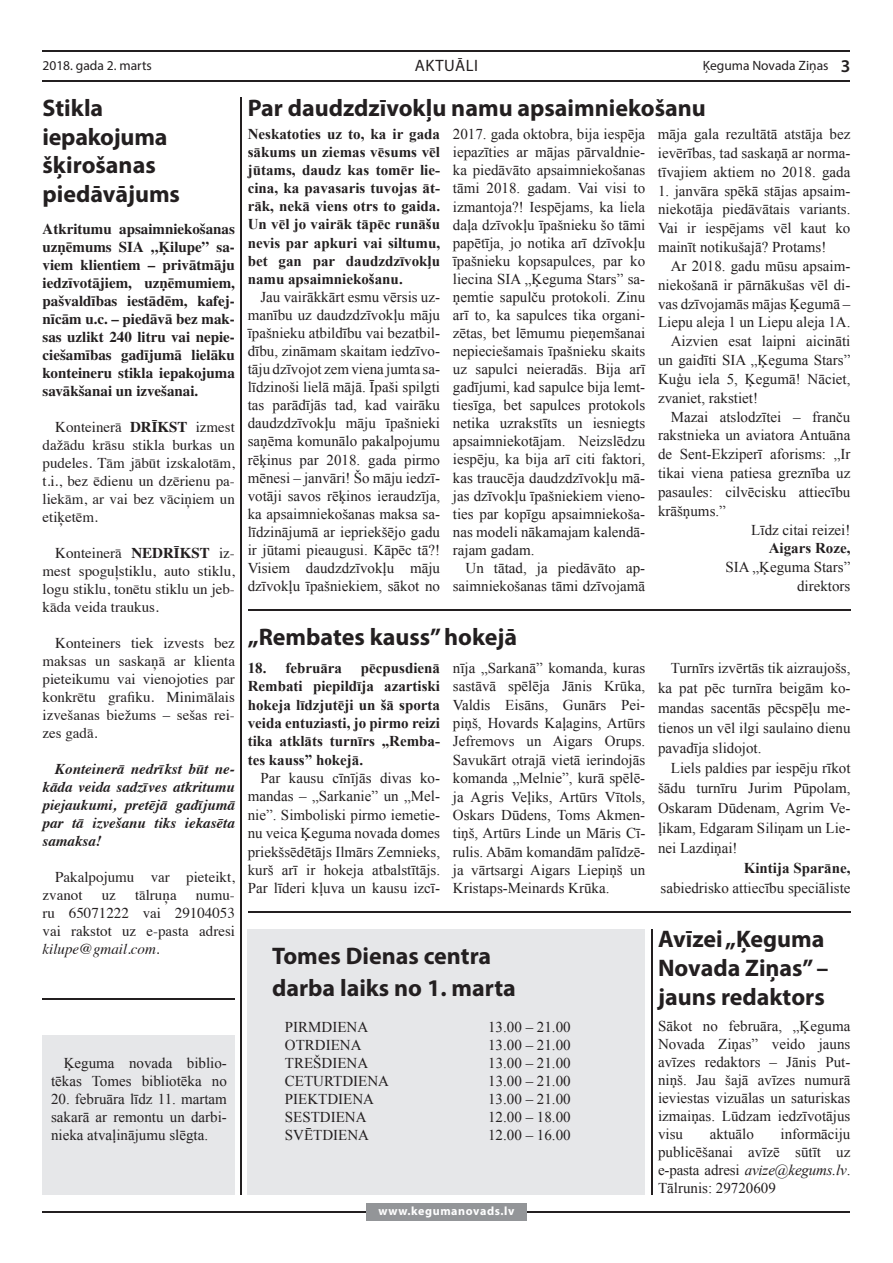
<style>
.page{position:relative;width:893px;height:1263px;background:#fff}
.page>*{position:absolute;margin:0;border:0;box-sizing:border-box;transform-origin:0 0}
.t1{font:700 24px/28.8px "Myriad Pro";color:#231f20}
.t2{font:16.5px "Myriad Pro";letter-spacing:.04em;color:#231f20}
.t3{font:15px/18px "Times New Roman";color:#231f20;text-align:justify}
.t4{font:15px/18px "Times";color:#231f20;text-align:justify}
.t5{font:700 15px/18.1px "Times New Roman";color:#231f20;text-align:justify}
.t6{font:700 15px/18px "Times CE";color:#231f20;text-align:justify}
.t7{font:italic 700 15px/18px "Times";color:#231f20;text-align:justify}
.t8{font:13.5px "Myriad Pro";color:#231f20}
.t9{font:700 12px "Myriad Pro";letter-spacing:.05em;color:#fff}
.s1{font-weight:600;font-size:18px}
.s2{font-weight:700}
.s3{font-style:italic}
</style>
<div class="page">
<hr style="left:43px;top:50px;width:807px;height:2px;background:#231f20">
<hr style="left:43px;top:80px;width:807px;height:2px;background:#231f20">
<hr style="left:43px;top:1211px;width:807px;height:2px;background:#231f20">
<div style="left:366px;top:1203px;width:161px;height:17px;background:#939598"></div>
<hr style="left:241px;top:98px;width:1px;height:1097px;background:#231f20">
<hr style="left:652px;top:929px;width:1px;height:266px;background:#231f20">
<hr style="left:43px;top:998px;width:192px;height:1px;background:#231f20">
<hr style="left:248px;top:609px;width:602px;height:2px;background:#231f20">
<hr style="left:248px;top:911px;width:602px;height:2px;background:#231f20">
<div style="left:248px;top:929px;width:397px;height:265px;background:#e6e7e9"></div>
<div style="left:43px;top:1035px;width:192px;height:159px;background:#e6e7e9"></div>
<p class="t2" style="left:415px;top:59px;width:65px">AKTUĀLI</p>
<p class="t8" style="left:43px;top:60px;width:111px">2018. gada 2. marts</p>
<p class="t8" style="left:703px;top:60px;width:149px">Ķeguma Novada Ziņas <span class="s1">3</span></p>
<h1 class="t1" style="left:43px;top:95px;width:139px">Stikla iepakojuma šķirošanas piedāvājums</h1>
<p class="t6" style="left:43px;top:221px;width:194px">Atkritumu apsaimniekošanas uzņēmums SIA „Ķilupe” sa&shy;viem klientiem – privātmāju iedzīvotājiem, uzņēmumiem, pašvaldības iestādēm, kafej&shy;nīcām u.c. – piedāvā bez mak&shy;sas uzlikt 240 litru vai nepie&shy;ciešamības gadījumā lielāku konteineru stikla iepakojuma savākšanai un izvešanai.</p>
<p class="t4" style="left:43px;top:417px;width:194px;text-indent:13px">Konteinerā <span class="s2">DRĪKST</span> izmest dažādu krāsu stikla burkas un pudeles. Tām jābūt izskalotām, t.i., bez ēdienu un dzērienu pa&shy;liekām, ar vai bez vāciņiem un etiķetēm.</p>
<p class="t4" style="left:43px;top:543px;width:194px;text-indent:13px">Konteinerā <span class="s2">NEDRĪKST</span> iz&shy;mest spoguļstiklu, auto stiklu, logu stiklu, tonētu stiklu un jeb&shy;kāda veida traukus.</p>
<p class="t4" style="left:43px;top:633px;width:194px;text-indent:13px">Konteiners tiek izvests bez maksas un saskaņā ar klienta pieteikumu vai vienojoties par konkrētu grafiku. Minimālais izvešanas biežums – sešas rei&shy;zes gadā.</p>
<p class="t7" style="left:43px;top:759px;width:194px;text-indent:13px">Konteinerā nedrīkst būt ne&shy;kāda veida sadzīves atkritumu piejaukumi, pretējā gadījumā par tā izvešanu tiks iekasēta samaksa!</p>
<p class="t4" style="left:43px;top:867px;width:194px;text-indent:13px">Pakalpojumu var pieteikt, zvanot</p>
<p class="t4" style="left:102px;top:885px;width:16px">uz</p>
<p class="t4" style="left:135px;top:885px;width:43px">tālruņa</p>
<p class="t4" style="left:43px;top:885px;width:194px;text-indent:153px">numu&shy;ru 65071222 vai 29104053 vai rakstot uz e-pasta adresi <span class="s3">kilupe@gmail.com</span>.</p>
<p class="t3" style="left:51px;top:1054px;width:177px;text-align:right">Ķeguma novada biblio&shy;tēkas Tomes bibliotēka no</p>
<p class="t3" style="left:51px;top:1090px;width:177px">20. februāra līdz 11. martam sakarā ar remontu un darbi&shy;nieka atvaļinājumu slēgta.</p>
<h1 class="t1" style="left:248px;top:95px;width:460px">Par daudzdzīvokļu namu apsaimniekošanu</h1>
<p class="t5" style="left:248px;top:125px;width:194px">Neskatoties uz to, ka ir gada sākums un ziemas vēsums vēl jūtams, daudz kas tomēr lie&shy;cina, ka pavasaris tuvojas āt&shy;rāk, nekā viens otrs to gaida.<br>Un vēl jo vairāk tāpēc runāšu nevis par apkuri vai siltumu, bet gan par daudzdzīvokļu namu apsaimniekošanu.</p>
<p class="t3" style="left:248px;top:288px;width:194px;text-indent:13px">Jau vairākkārt esmu vērsis uz&shy;manību uz daudzdzīvokļu māju īpašnieku atbildību vai bezatbil&shy;dību, zināmam skaitam iedzīvo&shy;tāju dzīvojot zem viena jumta sa&shy;līdzinoši lielā mājā. Īpaši spilgti tas parādījās tad, kad vairāku daudzdzīvokļu māju īpašnieki saņēma komunālo pakalpojumu rēķinus par 2018. gada pirmo mēnesi – janvāri! Šo māju iedzī&shy;votāji savos rēķinos ieraudzīja, ka apsaimniekošanas maksa sa&shy;līdzinājumā ar iepriekšējo gadu ir jūtami pieaugusi. Kāpēc tā?!<br>Visiem daudzdzīvokļu māju dzīvokļu īpašniekiem, sākot no</p>
<p class="t3" style="left:453px;top:125px;width:194px">2017. gada oktobra, bija iespēja iepazīties ar mājas pārvaldnie&shy;ka piedāvāto apsaimniekošanas tāmi 2018. gadam. Vai visi to izmantoja?! Iespējams, ka liela daļa dzīvokļu īpašnieku šo tāmi papētīja, jo notika arī dzīvokļu īpašnieku kopsapulces, par ko liecina SIA „Ķeguma Stars” sa&shy;ņemtie sapulču protokoli. Zinu arī to, ka sapulces tika organi&shy;zētas, bet lēmumu pieņemšanai nepieciešamais īpašnieku skaits uz sapulci neieradās. Bija arī gadījumi, kad sapulce bija lemt&shy;tiesīga, bet sapulces protokols netika uzrakstīts un iesniegts apsaimniekotājam. Neizslēdzu iespēju, ka bija arī citi faktori, kas traucēja daudzdzīvokļu mā&shy;jas dzīvokļu īpašniekiem vieno&shy;ties par kopīgu apsaimniekoša&shy;nas modeli nākamajam kalendā&shy;rajam gadam.</p>
<p class="t3" style="left:453px;top:559px;width:194px;text-align:right">Un tātad, ja piedāvāto ap&shy;saimniekošanas tāmi dzīvojamā</p>
<p class="t3" style="left:658px;top:125px;width:194px;line-height:18.8px">māja gala rezultātā atstāja bez ievērības, tad saskaņā ar norma&shy;tīvajiem aktiem no 2018. gada</p>
<p class="t3" style="left:658px;top:181px;width:194px;line-height:18.9px">1. janvāra spēkā stājas apsaim&shy;niekotāja piedāvātais variants.<br>Vai ir iespējams vēl kaut ko mainīt notikušajā? Protams!</p>
<p class="t3" style="left:671px;top:257px;width:181px">Ar 2018. gadu mūsu apsaim-</p>
<p class="t3" style="left:658px;top:275px;width:194px">niekošanā ir pārnākušas vēl di-</p>
<p class="t3" style="left:658px;top:294px;width:194px">vas dzīvojamās mājas Ķegumā –</p>
<p class="t3" style="left:658px;top:313px;width:194px">Liepu aleja 1 un Liepu aleja 1A.</p>
<p class="t3" style="left:671px;top:332px;width:181px">Aizvien esat laipni aicināti</p>
<p class="t3" style="left:658px;top:351px;width:194px">un gaidīti SIA „Ķeguma Stars”</p>
<p class="t3" style="left:658px;top:370px;width:194px">Kuģu iela 5, Ķegumā! Nāciet,</p>
<p class="t3" style="left:658px;top:388px;width:101px">zvaniet, rakstiet!</p>
<p class="t3" style="left:671px;top:407px;width:181px">Mazai atslodzītei – franču</p>
<p class="t3" style="left:658px;top:426px;width:194px">rakstnieka un aviatora Antuāna</p>
<p class="t3" style="left:658px;top:445px;width:194px">de Sent-Ekziperī aforisms: „ Ir</p>
<p class="t3" style="left:658px;top:464px;width:194px">tikai viena patiesa greznība uz</p>
<p class="t3" style="left:658px;top:483px;width:194px">pasaules: cilvēcisku attiecību</p>
<p class="t3" style="left:658px;top:501px;width:69px">krāšņums.”</p>
<p class="t3" style="left:751px;top:520px;width:101px">Līdz citai reizei!</p>
<p class="t5" style="left:769px;top:539px;width:83px">Aigars Roze,</p>
<p class="t3" style="left:725px;top:558px;width:126px;line-height:18.8px;text-align:right">SIA „Ķeguma Stars” direktors</p>
<h1 class="t1" style="left:248px;top:625px;width:271px">„Rembates kauss” hokejā</h1>
<p class="t3" style="left:453px;top:658px;width:194px">nīja „Sarkanā” komanda, kuras sastāvā spēlēja Jānis Krūka, Valdis Eisāns, Gunārs Pei&shy;piņš, Hovards Kaļagins, Artūrs Jefremovs un Aigars Orups.<br>Savukārt otrajā vietā ierindojās komanda „Melnie”, kurā spēlē&shy;ja Agris Veļiks, Artūrs Vītols, Oskars Dūdens, Toms Akmen&shy;tiņš, Artūrs Linde un Māris Cī&shy;rulis. Abām komandām palīdzē&shy;ja vārtsargi Aigars Liepiņš un Kristaps-Meinards Krūka.</p>
<p class="t3" style="left:658px;top:658px;width:194px;line-height:20.1px;text-indent:13px">Turnīrs izvērtās tik aizraujošs, ka pat pēc turnīra beigām ko&shy;mandas sacentās pēcspēļu me&shy;tienos un vēl ilgi saulaino dienu pavadīja slidojot.</p>
<p class="t5" style="left:248px;top:658px;width:194px;text-indent:113px">pēcpusdienā Rembati piepildīja azartiski hokeja līdzjutēji un šā sporta veida entuziasti, jo pirmo reizi tika atklāts turnīrs „Remba&shy;tes kauss” hokejā.</p>
<p class="t3" style="left:248px;top:769px;width:194px;line-height:18.5px;text-indent:13px">Par kausu cīnījās divas ko&shy;mandas – „Sarkanie” un „Mel&shy;nie”. Simboliski pirmo iemetie&shy;nu veica Ķeguma novada domes priekšsēdētājs Ilmārs Zemnieks, kurš arī ir hokeja atbalstītājs.<br>Par līderi kļuva un kausu izcī-</p>
<p class="t5" style="left:248px;top:658px;width:96px">18. februāra</p>
<p class="t3" style="left:658px;top:758px;width:194px;line-height:20px;text-indent:13px">Liels paldies par iespēju rīkot šādu turnīru Jurim Pūpolam, Oskaram Dūdenam, Agrim Ve&shy;ļikam, Edgaram Siliņam un Lie&shy;nei Lazdiņai!</p>
<p class="t5" style="left:744px;top:859px;width:108px">Kintija Sparāne,</p>
<p class="t3" style="left:660px;top:879px;width:191px">sabiedrisko attiecību speciāliste</p>
<h1 class="t1" style="left:658px;top:927px;width:172px">Avīzei „Ķeguma<br>Novada Ziņas” – jauns redaktors</h1>
<p class="t3" style="left:658px;top:1017px;width:194px">Sākot no februāra, „Ķeguma Novada Ziņas” veido jauns avīzes redaktors – Jānis Put&shy;niņš. Jau šajā avīzes numurā ieviestas vizuālas un saturiskas izmaiņas. Lūdzam iedzīvotājus visu</p>
<h1 class="t1" style="left:272px;top:943px;width:245px;line-height:31.2px">Tomes Dienas centra darba laiks no 1. marta</h1>
<p class="t3" style="left:285px;top:1017px;width:85px">PIRMDIENA</p>
<p class="t3" style="left:488px;top:1017px;width:84px">13.00 – 21. 00</p>
<p class="t3" style="left:285px;top:1035px;width:78px">OTRDIENA</p>
<p class="t3" style="left:488px;top:1035px;width:84px">13.00 – 21.00</p>
<p class="t3" style="left:285px;top:1053px;width:85px">TREŠDIENA</p>
<p class="t3" style="left:488px;top:1053px;width:84px">13.00 – 21.00</p>
<p class="t3" style="left:285px;top:1071px;width:106px">CETURTDIENA</p>
<p class="t3" style="left:488px;top:1071px;width:84px">13.00 – 21.00</p>
<p class="t3" style="left:285px;top:1089px;width:91px">PIEKTDIENA</p>
<p class="t3" style="left:488px;top:1089px;width:84px">13.00 – 21.00</p>
<p class="t3" style="left:285px;top:1107px;width:83px">SESTDIENA</p>
<p class="t3" style="left:488px;top:1107px;width:84px">12.00 – 18.00</p>
<p class="t3" style="left:285px;top:1125px;width:86px">SVĒTDIENA</p>
<p class="t3" style="left:488px;top:1125px;width:84px">12.00 – 16.00</p>
<p class="t3" style="left:658px;top:1125px;width:194px;text-indent:122px">informāciju publicēšanai avīzē sūtīt uz e-pasta adresi <span class="s3">avize@kegums.lv</span>.<br>Tālrunis: 29 720609</p>
<p class="t3" style="left:710px;top:1125px;width:46px">aktuālo</p>
<p class="t9" style="left:378px;top:1206px;width:137px">www.kegumanovads.lv</p>
</div>
